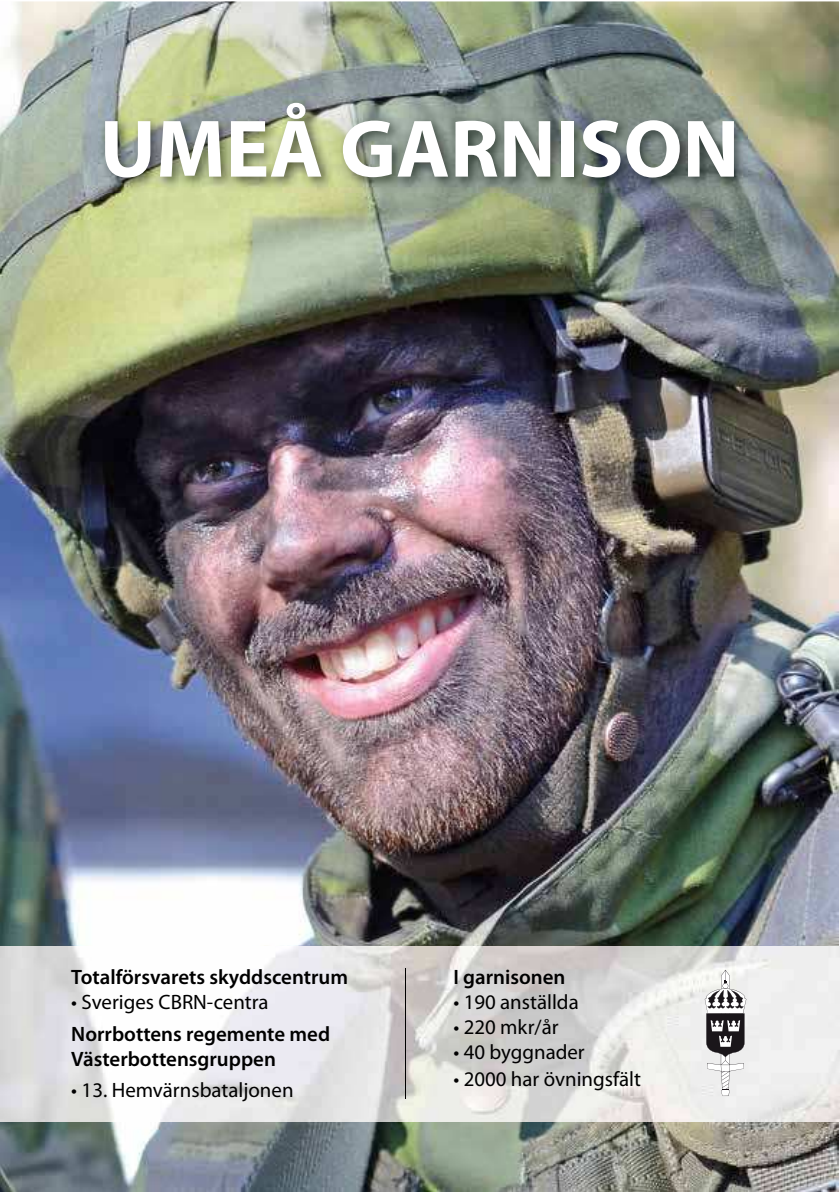
<style>
.page{position:relative;width:840px;height:1192px;background:#fff}
.page>*{position:absolute;margin:0;border:0;box-sizing:border-box;transform-origin:0 0}
.t1{font:700 82.2px "Myriad Pro";color:#fff}
.t2{font:20.8px "Myriad Pro";color:#000}
.t3{font:600 20.8px/25px "Myriad Pro";color:#000}
</style>
<div class="page">
<img style="left:0;top:1px;width:839px;height:1191px">
<img style="left:99px;top:96px;width:649px;height:96px">
<img style="left:0;top:947px;width:839px;height:174px">
<hr style="left:405px;top:969px;width:1px;height:130px;background:#000">
<svg style="left:705px;top:970px;width:41px;height:126px"></svg>
<h1 class="t1" style="left:100px;top:103px;width:641px">UMEÅ GARNISON</h1>
<p class="t3" style="left:71px;top:967px;width:278px">Totalförsvarets skyddscentrum</p>
<p class="t2" style="left:71px;top:994px;width:199px">• Sveriges CBRN-centra</p>
<p class="t3" style="left:71px;top:1023px;width:260px">Norrbottens regemente med<br>Västerbottensgruppen</p>
<p class="t2" style="left:71px;top:1082px;width:224px">• 13. Hemvärnsbataljonen</p>
<p class="t3" style="left:453px;top:967px;width:114px">I garnisonen</p>
<p class="t2" style="left:453px;top:994px;width:127px">• 190 anställda</p>
<p class="t2" style="left:453px;top:1019px;width:107px">• 220 mkr/år</p>
<p class="t2" style="left:453px;top:1044px;width:133px">• 40 byggnader</p>
<p class="t2" style="left:453px;top:1071px;width:189px">• 2000 har övningsfält</p>
</div>
